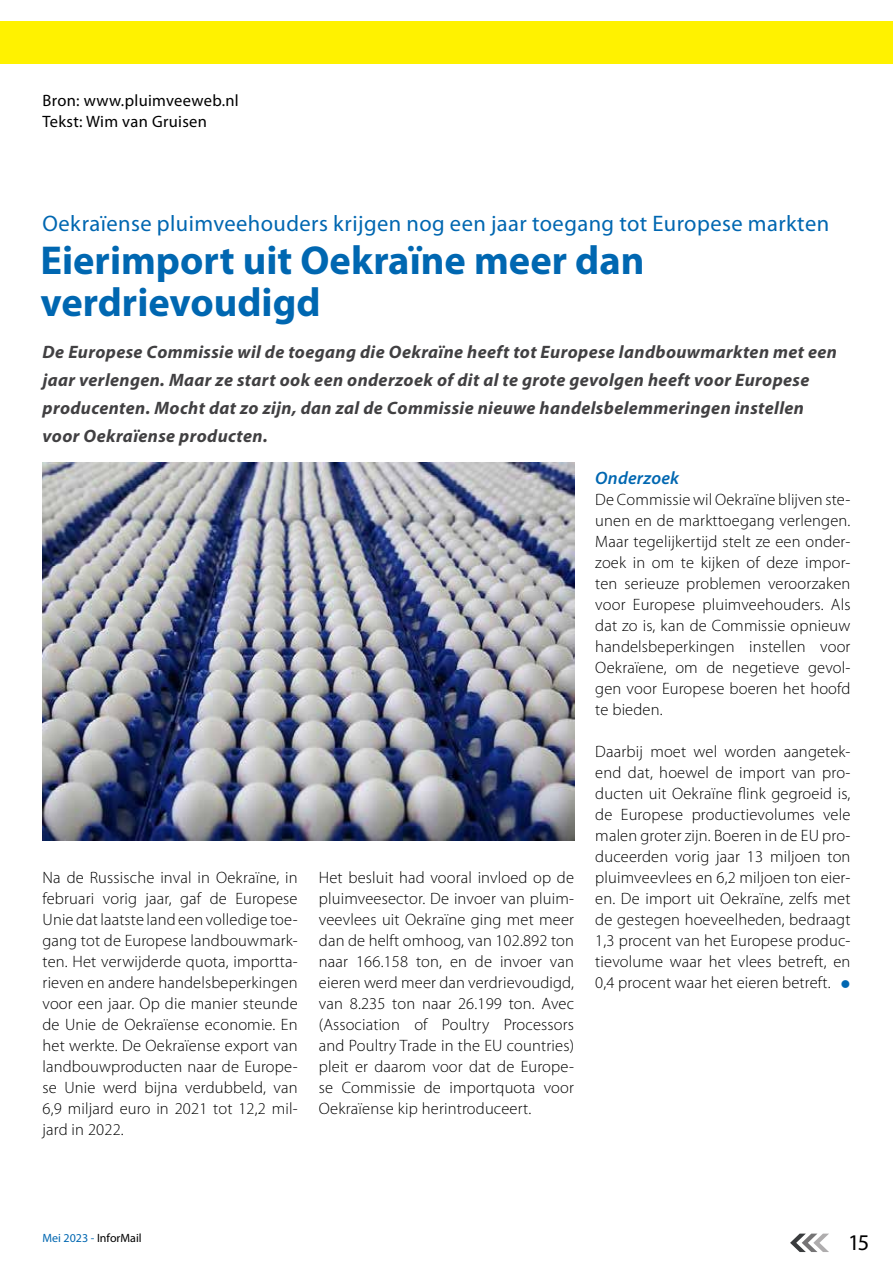
<style>
.page{position:relative;width:893px;height:1263px;background:#fff}
.page>*{position:absolute;margin:0;border:0;box-sizing:border-box;transform-origin:0 0}
.t1{font:700 40.5px/42px "Myriad Pro";color:#0067b1}
.t2{font:22.5px "Myriad Pro";letter-spacing:.02em;color:#0067b1}
.t3{font:22.5px "Myriad Pro";color:#000}
.t4{font:italic 700 18px/27.8px "Myriad Pro";letter-spacing:.02em;color:#414042}
.t5{font:italic 600 18px "Myriad Pro";letter-spacing:.01em;color:#0067b1}
.t6{font:300 16.5px/21px "Myriad Pro";letter-spacing:.01em;color:#000;text-align:justify}
.t7{font:16.5px/21px "Myriad Pro";letter-spacing:.02em;color:#000}
.t8{font:12px "Myriad Pro";color:#000}
.s1{color:#0067b1}
</style>
<div class="page">
<svg style="left:790px;top:1233px;width:39px;height:19px"></svg>
<div style="left:0;top:21px;width:893px;height:43px;background:#fff200"></div>
<img style="left:43px;top:463px;width:531px;height:378px">
<p class="t7" style="left:43px;top:90px;width:198px">Bron: www.pluimveeweb.nl<br>Tekst: Wim van Gruisen</p>
<h2 class="t2" style="left:43px;top:211px;width:788px">Oekraïense pluimveehouders krijgen nog een jaar toegang tot Europese markten</h2>
<h1 class="t1" style="left:41px;top:239px;width:605px">Eierimport uit Oekraïne meer dan verdrievoudigd</h1>
<p class="t4" style="left:43px;top:339px;width:796px">De Europese Commissie wil de toegang die Oekraïne heeft tot Europese landbouwmarkten met een jaar verlengen. Maar ze start ook een onderzoek of dit al te grote gevolgen heeft voor Europese producenten. Mocht dat zo zijn, dan zal de Commissie nieuwe handelsbelemmeringen instellen voor Oekraïense producten.</p>
<p class="t6" style="left:43px;top:867px;width:257px">Na de Russische inval in Oekraïne, in februari vorig jaar, gaf de Europese Unie dat laatste land een volledige toe&shy;gang tot de Europese landbouwmark&shy;ten. Het verwijderde quota, importta&shy;rieven en andere handelsbeperkingen voor een jaar. Op die manier steunde de Unie de Oekraïense economie. En het werkte. De Oekraïense export van landbouwproducten naar de Europe&shy;se Unie werd bijna verdubbeld, van 6,9 miljard euro in 2021 tot 12,2 mil&shy;jard in 2022.</p>
<p class="t6" style="left:319px;top:867px;width:257px">Het besluit had vooral invloed op de pluimveesector. De invoer van pluim&shy;veevlees uit Oekraïne ging met meer dan de helft omhoog, van 102.892 ton naar 166.158 ton, en de invoer van eieren werd meer dan verdrievoudigd, van 8.235 ton naar 26.199 ton. Avec (Association of Poultry Processors and Poultry Trade in the EU countries) pleit er daarom voor dat de Europe&shy;se Commissie de importquota voor Oekraïense kip herintroduceert.</p>
<p class="t5" style="left:595px;top:468px;width:85px">Onderzoek</p>
<p class="t6" style="left:595px;top:489px;width:257px">De Commissie wil Oekraïne blijven ste&shy;unen en de markttoegang verlengen.<br>Maar tegelijkertijd stelt ze een onder&shy;zoek in om te kijken of deze impor&shy;ten serieuze problemen veroorzaken voor Europese pluimveehouders. Als dat zo is, kan de Commissie opnieuw handelsbeperkingen instellen voor Oekraïene, om de negetieve gevol&shy;gen voor Europese boeren het hoofd te bieden.</p>
<p class="t6" style="left:595px;top:741px;width:257px">Daarbij moet wel worden aangetek&shy;end dat, hoewel de import van pro&shy;ducten uit Oekraïne flink gegroeid is, de Europese productievolumes vele malen groter zijn. Boeren in de EU pro&shy;duceerden vorig jaar 13 miljoen ton pluimveevlees en 6,2 miljoen ton eier&shy;en. De import uit Oekraïne, zelfs met de gestegen hoeveelheden, bedraagt 1,3 procent van het Europese produc&shy;tievolume waar het vlees betreft, en 0,4 procent waar het eieren betreft. <span class="s1">●</span></p>
<p class="t8" style="left:43px;top:1232px;width:101px"><span class="s1">Mei 2023 -</span> InforMail</p>
<h2 class="t3" style="left:848px;top:1230px;width:23px">15</h2>
</div>
